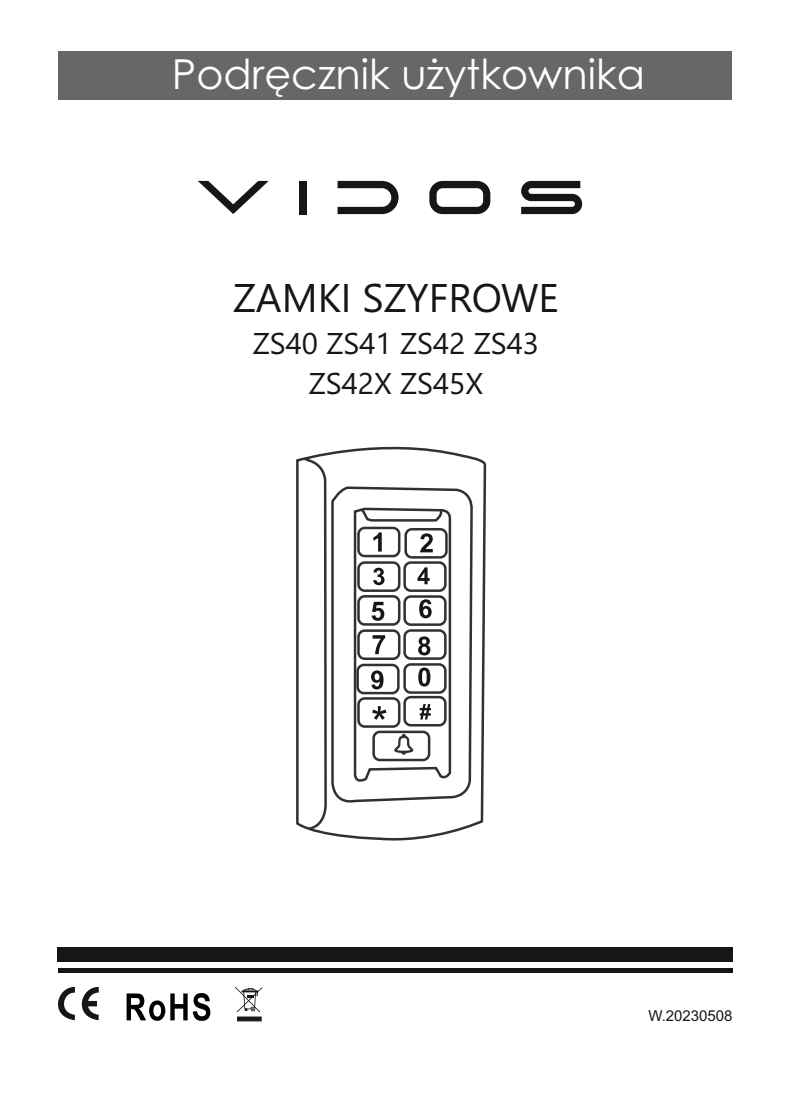
<style>
.page{position:relative;width:790px;height:1094px;background:#fff}
.page>*{position:absolute;margin:0;border:0;box-sizing:border-box;transform-origin:0 0}
.t1{font:41.25px "Century Gothic";color:#fff}
.t2{font:40px "Segoe UI";color:#151616}
.t3{font:30px/40px "Segoe UI";color:#151616;text-align:center}
.t4{font:15px "Arial";color:#151616}
</style>
<div class="page">
<svg style="left:58px;top:986px;width:41px;height:34px"></svg>
<svg style="left:126px;top:993px;width:84px;height:28px"></svg>
<svg style="left:234px;top:987px;width:28px;height:35px"></svg>
<div style="left:58px;top:51px;width:673px;height:48px;background:#676767"></div>
<hr style="left:58px;top:968px;width:673px;height:4px;background:#151616">
<div style="left:58px;top:947px;width:674px;height:14px;background:#151616"></div>
<svg style="left:198px;top:181px;width:70px;height:33px"></svg>
<div style="left:299px;top:181px;width:7px;height:33px;background:#151616"></div>
<svg style="left:337px;top:181px;width:61px;height:33px"></svg>
<svg style="left:429px;top:181px;width:61px;height:33px"></svg>
<svg style="left:521px;top:181px;width:61px;height:33px"></svg>
<svg style="left:296px;top:446px;width:191px;height:395px"></svg>
<svg style="left:301px;top:455px;width:27px;height:518px"></svg>
<svg style="left:330px;top:485px;width:142px;height:321px"></svg>
<svg style="left:352px;top:506px;width:100px;height:278px"></svg>
<h1 class="t1" style="left:172px;top:58px;width:474px">Podręcznik użytkownika</h1>
<h2 class="t2" style="left:233px;top:283px;width:327px">ZAMKI SZYFROWE</h2>
<p class="t3" style="left:252px;top:326px;width:288px">ZS40 ZS41 ZS42 ZS43<br>ZS42X ZS45X</p>
<p class="t4" style="left:648px;top:1010px;width:86px">W.20230508</p>
</div>
